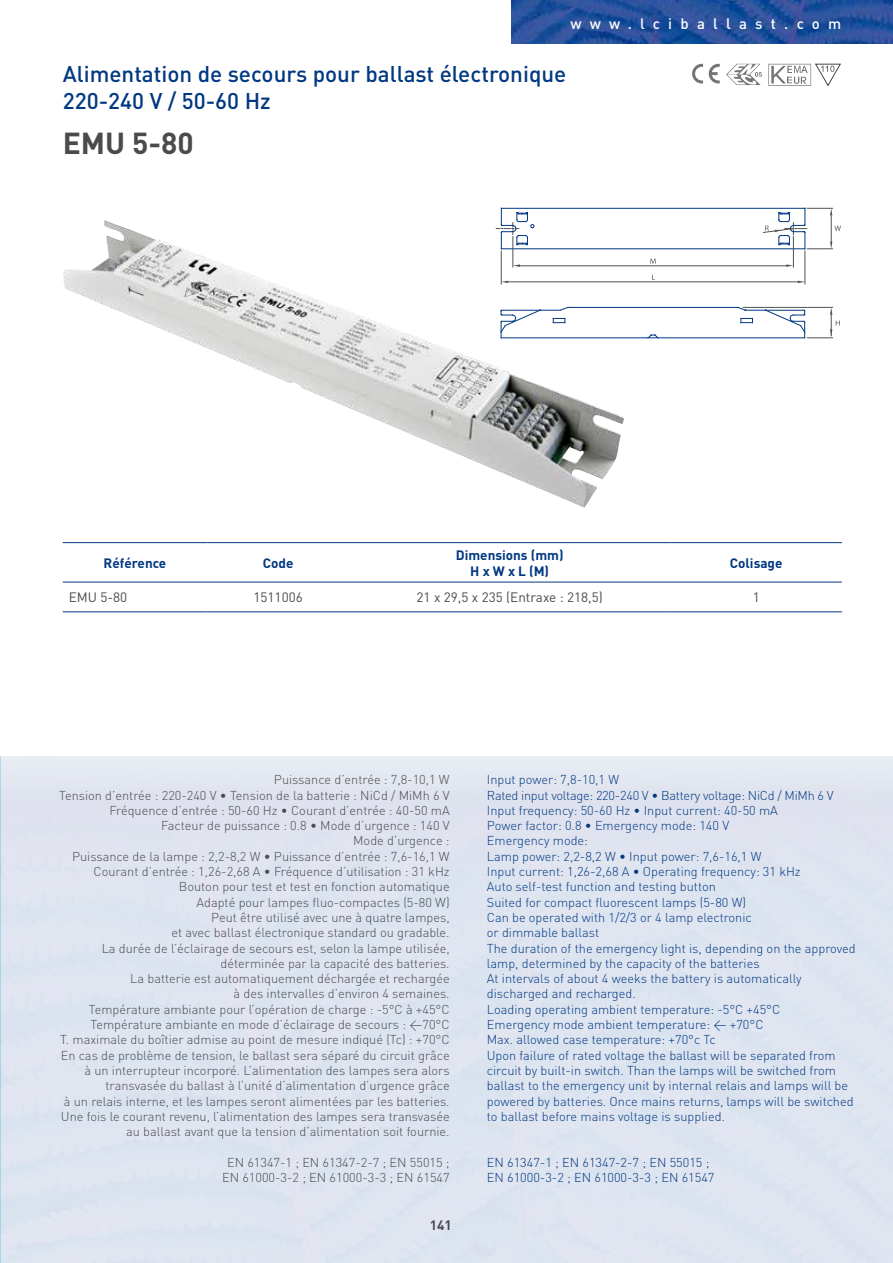
<style>
.page{position:relative;width:893px;height:1263px;background:#fff}
.page>*{position:absolute;margin:0;border:0;box-sizing:border-box;transform-origin:0 0}
.t1{font:700 30px "DIN";color:#4b4b4d}
.t2{font:500 22.5px/27px "DIN";color:#003882}
.t3{font:500 15px "DIN";letter-spacing:.55em;color:#fff}
.t4{font:700 13.5px/16.2px "DIN";color:#003882;text-align:center}
.t5{font:13.5px "DIN";color:#4b4b4d}
.t6{font:700 13.5px "DIN";color:#4b4b4d}
.t7{font:300 12.75px/15.3px "DIN";color:#4b4b4d;text-align:right}
.t8{font:300 12.75px/15.3px "DIN";color:#003882}
</style>
<div class="page">
<img style="left:512px;top:0;width:381px;height:44px">
<img style="left:0;top:757px;width:1px;height:506px">
<svg style="left:726px;top:64px;width:36px;height:21px"></svg>
<svg style="left:692px;top:64px;width:11px;height:19px"></svg>
<svg style="left:709px;top:64px;width:11px;height:19px"></svg>
<svg style="left:768px;top:63px;width:73px;height:24px"></svg>
<svg style="left:63px;top:543px;width:779px;height:39px"></svg>
<hr style="left:63px;top:542px;width:144px;height:1px;background:#003882">
<hr style="left:207px;top:542px;width:142px;height:1px;background:#003882">
<hr style="left:349px;top:542px;width:321px;height:1px;background:#003882">
<hr style="left:670px;top:542px;width:172px;height:1px;background:#003882">
<hr style="left:63px;top:582px;width:144px;height:1px;background:#003882">
<hr style="left:207px;top:582px;width:142px;height:1px;background:#003882">
<hr style="left:349px;top:582px;width:321px;height:1px;background:#003882">
<hr style="left:670px;top:582px;width:172px;height:1px;background:#003882">
<hr style="left:63px;top:611px;width:144px;height:1px;background:#003882">
<hr style="left:207px;top:611px;width:142px;height:1px;background:#003882">
<hr style="left:349px;top:611px;width:321px;height:1px;background:#003882">
<hr style="left:670px;top:611px;width:172px;height:1px;background:#003882">
<hr style="left:501px;top:337px;width:304px;height:1px;background:#003882">
<hr style="left:568px;top:307px;width:170px;height:1px;background:#003882">
<svg style="left:647px;top:334px;width:12px;height:5px"></svg>
<svg style="left:500px;top:208px;width:28px;height:12px"></svg>
<hr style="left:501px;top:208px;width:304px;height:1px;background:#003882">
<hr style="left:501px;top:248px;width:304px;height:1px;background:#003882">
<svg style="left:650px;top:259px;width:6px;height:5px"></svg>
<hr style="left:508px;top:282px;width:290px;height:1px;background:#505352">
<hr style="left:519px;top:266px;width:268px;height:1px;background:#505352">
<hr style="left:805px;top:251px;width:1px;height:33px;background:#505352">
<hr style="left:793px;top:236px;width:1px;height:32px;background:#505352">
<svg style="left:786px;top:264px;width:7px;height:3px"></svg>
<svg style="left:798px;top:279px;width:7px;height:4px"></svg>
<svg style="left:737px;top:306px;width:103px;height:33px"></svg>
<svg style="left:763px;top:208px;width:78px;height:42px"></svg>
<img style="left:63px;top:220px;width:563px;height:287px">
<p class="t3" style="left:570px;top:14px;width:273px">www.lciballast.com</p>
<h2 class="t2" style="left:63px;top:60px;width:505px">Alimentation de secours pour ballast électronique<br>220-240 V / 50-60 Hz</h2>
<h1 class="t1" style="left:63px;top:123px;width:133px">EMU 5-80</h1>
<p class="t4" style="left:104px;top:554px;width:64px">Référence</p>
<p class="t4" style="left:263px;top:554px;width:32px">Code</p>
<p class="t4" style="left:456px;top:546px;width:109px">Dimensions (mm)<br>H x W x L (M)</p>
<p class="t4" style="left:730px;top:554px;width:54px">Colisage</p>
<p class="t5" style="left:69px;top:589px;width:60px">EMU 5-80</p>
<p class="t5" style="left:253px;top:589px;width:51px">1511006</p>
<p class="t5" style="left:417px;top:589px;width:188px">21 x 29,5 x 235 (Entraxe : 218,5)</p>
<p class="t5" style="left:753px;top:589px;width:9px">1</p>
<p class="t7" style="left:59px;top:772px;width:392px">Puissance d’entrée : 7,8-10,1 W<br>Tension d’entrée : 220-240 V • Tension de la batterie : NiCd / MiMh 6 V Fréquence d’entrée : 50-60 Hz • Courant d’entrée : 40-50 mA<br>Facteur de puissance : 0.8 • Mode d’urgence : 140 V<br>Mode d’urgence :<br>Puissance de la lampe : 2,2-8,2 W • Puissance d’entrée : 7,6-16,1 W Courant d’entrée : 1,26-2,68 A • Fréquence d’utilisation : 31 kHz Bouton pour test et test en fonction automatique<br>Adapté pour lampes fluo-compactes (5-80 W)<br>Peut être utilisé avec une à quatre lampes,<br>et avec ballast électronique standard ou gradable.<br>La durée de l’éclairage de secours est, selon la lampe utilisée, déterminée par la capacité des batteries.<br>La batterie est automatiquement déchargée et rechargée<br>à des intervalles d’environ 4 semaines.<br>Température ambiante pour l’opération de charge : -5°C à +45°C Température ambiante en mode d’éclairage de secours : &lt;70°C<br>T. maximale du boîtier admise au point de mesure indiqué (Tc) : +70°C En cas de problème de tension, le ballast sera séparé du circuit grâce à un interrupteur incorporé. L’alimentation des lampes sera alors transvasée du ballast à l’unité d’alimentation d’urgence grâce<br>à un relais interne, et les lampes seront alimentées par les batteries.<br>Une fois le courant revenu, l’alimentation des lampes sera transvasée au ballast avant que la tension d’alimentation soit fournie.</p>
<p class="t7" style="left:222px;top:1154px;width:229px;text-align:center">EN 61347-1 ; EN 61347-2-7 ; EN 55015 ;<br>EN 61000-3-2 ; EN 61000-3-3 ; EN 61547</p>
<p class="t6" style="left:430px;top:1216px;width:23px">141</p>
<p class="t8" style="left:487px;top:772px;width:370px">Input power: 7,8-10,1 W<br>Rated input voltage: 220-240 V • Battery voltage: NiCd / MiMh 6 V Input frequency: 50-60 Hz • Input current: 40-50 mA<br>Power factor: 0.8 • Emergency mode: 140 V<br>Emergency mode:<br>Lamp power: 2,2-8,2 W • Input power: 7,6-16,1 W<br>Input current: 1,26-2,68 A • Operating frequency: 31 kHz<br>Auto self-test function and testing button<br>Suited for compact fluorescent lamps (5-80 W)<br>Can be operated with 1/2/3 or 4 lamp electronic<br>or dimmable ballast<br>The duration of the emergency light is, depending on the approved lamp, determined by the capacity of the batteries<br>At intervals of about 4 weeks the battery is automatically discharged and recharged.<br>Loading operating ambient temperature: -5°C +45°C<br>Emergency mode ambient temperature: &lt; +70°C<br>Max. allowed case temperature: +70°c Tc<br>Upon failure of rated voltage the ballast will be separated from circuit by built-in switch. Than the lamps will be switched from ballast to the emergency unit by internal relais and lamps will be powered by batteries. Once mains returns, lamps will be switched to ballast before mains voltage is supplied.</p>
<p class="t8" style="left:487px;top:1154px;width:229px">EN 61347-1 ; EN 61347-2-7 ; EN 55015 ;<br>EN 61000-3-2 ; EN 61000-3-3 ; EN 61547</p>
</div>
